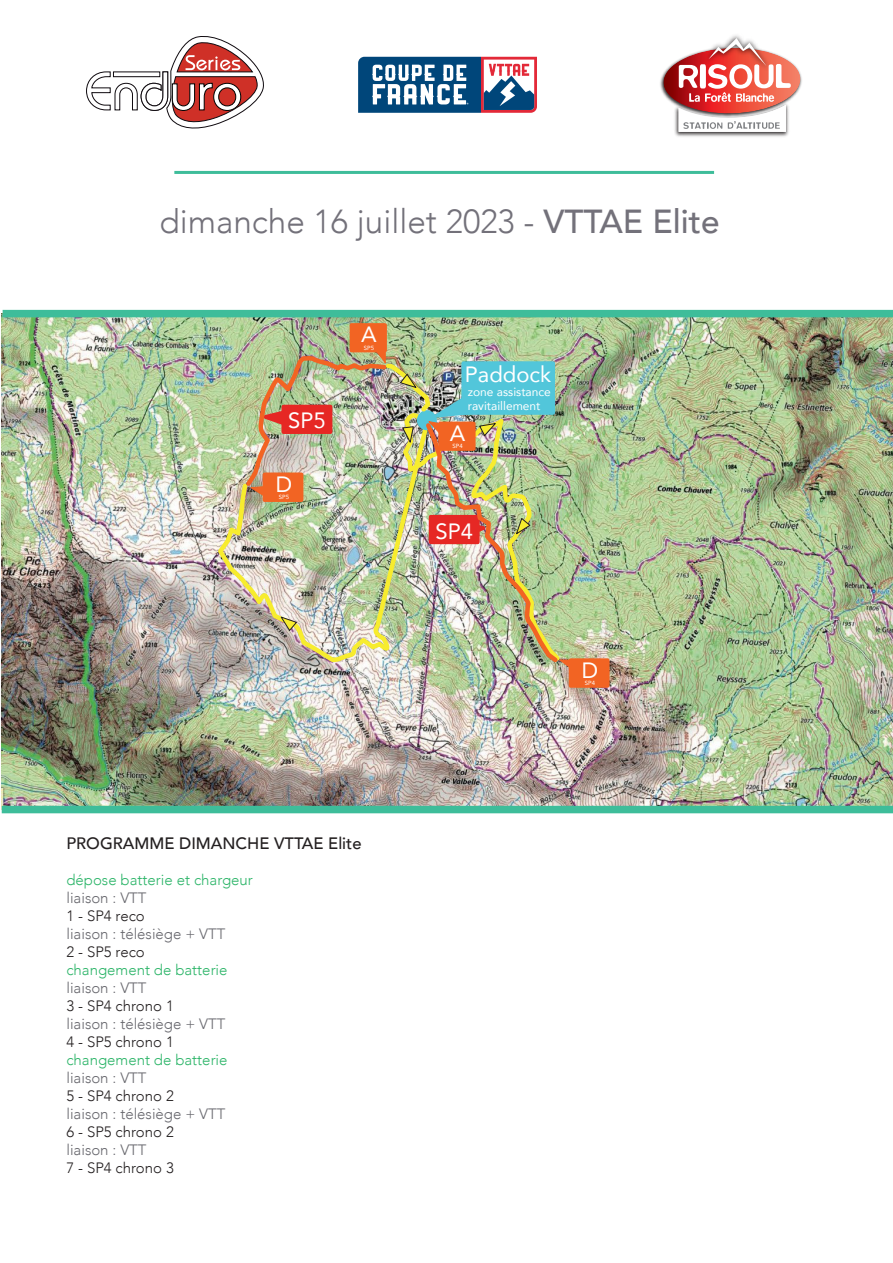
<style>
.page{position:relative;width:893px;height:1263px;background:#fff}
.page>*{position:absolute;margin:0;border:0;box-sizing:border-box;transform-origin:0 0}
.t1{font:300 33.3px "Avenir";color:#73717a}
.t2{font:22.05px "Avenir";color:#fff}
.t3{font:500 16.5px "Avenir";color:#231f20}
.t4{font:300 15px "Avenir";color:#68686e}
.t5{font:300 15px "Avenir";color:#231f20}
.t6{font:300 15px "Avenir";color:#2db569}
.t7{font:12px/14.4px "Avenir";color:#fff}
.t8{font:6px "Avenir";color:#fff}
.s1{font-weight:500}
</style>
<div class="page">
<img style="left:1px;top:314px;width:892px;height:495px">
<svg style="left:86px;top:36px;width:178px;height:93px"></svg>
<hr style="left:174px;top:171px;width:540px;height:3px;background:#3ebd9a">
<div style="left:2px;top:806px;width:891px;height:7px;background:#3ebd9a"></div>
<img style="left:675px;top:132px;width:114px;height:5px">
<img style="left:660px;top:73px;width:142px;height:20px">
<img style="left:731px;top:35px;width:10px;height:3px">
<svg style="left:663px;top:38px;width:137px;height:94px"></svg>
<img style="left:215px;top:422px;width:29px;height:241px">
<div style="left:3px;top:310px;width:890px;height:7px;background:#3ebd9a"></div>
<svg style="left:358px;top:57px;width:179px;height:56px"></svg>
<img style="left:244px;top:321px;width:367px;height:369px">
<h1 class="t1" style="left:159px;top:208px;width:562px">dimanche 16 juillet 2023 - <span class="s1">VTTAE Elite</span></h1>
<h2 class="t2" style="left:288px;top:408px;width:39px">SP5</h2>
<h2 class="t2" style="left:276px;top:471px;width:18px">D</h2>
<p class="t8" style="left:279px;top:493px;width:12px">SP5</p>
<h2 class="t2" style="left:361px;top:322px;width:17px">A</h2>
<p class="t8" style="left:364px;top:344px;width:12px">SP5</p>
<h2 class="t2" style="left:465px;top:362px;width:88px">Paddock</h2>
<p class="t7" style="left:468px;top:384px;width:85px">zone assistance ravitaillement</p>
<h2 class="t2" style="left:450px;top:420px;width:17px">A</h2>
<p class="t8" style="left:453px;top:442px;width:12px">SP4</p>
<h2 class="t2" style="left:435px;top:518px;width:39px">SP4</h2>
<h2 class="t2" style="left:582px;top:657px;width:18px">D</h2>
<p class="t8" style="left:585px;top:679px;width:12px">SP4</p>
<p class="t3" style="left:66px;top:834px;width:297px">PROGRAMME DIMANCHE VTTAE Elite</p>
<p class="t6" style="left:66px;top:874px;width:188px">dépose batterie et chargeur</p>
<p class="t4" style="left:66px;top:892px;width:82px">liaison : VTT</p>
<p class="t5" style="left:66px;top:910px;width:80px">1 - SP4 reco</p>
<p class="t4" style="left:66px;top:928px;width:160px">liaison : télésiège + VTT</p>
<p class="t5" style="left:66px;top:946px;width:80px">2 - SP5 reco</p>
<p class="t6" style="left:66px;top:964px;width:163px">changement de batterie</p>
<p class="t4" style="left:66px;top:982px;width:82px">liaison : VTT</p>
<p class="t5" style="left:66px;top:1000px;width:109px">3 - SP4 chrono 1</p>
<p class="t4" style="left:66px;top:1018px;width:160px">liaison : télésiège + VTT</p>
<p class="t5" style="left:66px;top:1036px;width:109px">4 - SP5 chrono 1</p>
<p class="t6" style="left:66px;top:1054px;width:163px">changement de batterie</p>
<p class="t4" style="left:66px;top:1072px;width:82px">liaison : VTT</p>
<p class="t5" style="left:66px;top:1090px;width:109px">5 - SP4 chrono 2</p>
<p class="t4" style="left:66px;top:1108px;width:160px">liaison : télésiège + VTT</p>
<p class="t5" style="left:66px;top:1126px;width:109px">6 - SP5 chrono 2</p>
<p class="t4" style="left:66px;top:1144px;width:82px">liaison : VTT</p>
<p class="t5" style="left:66px;top:1162px;width:109px">7 - SP4 chrono 3</p>
</div>
